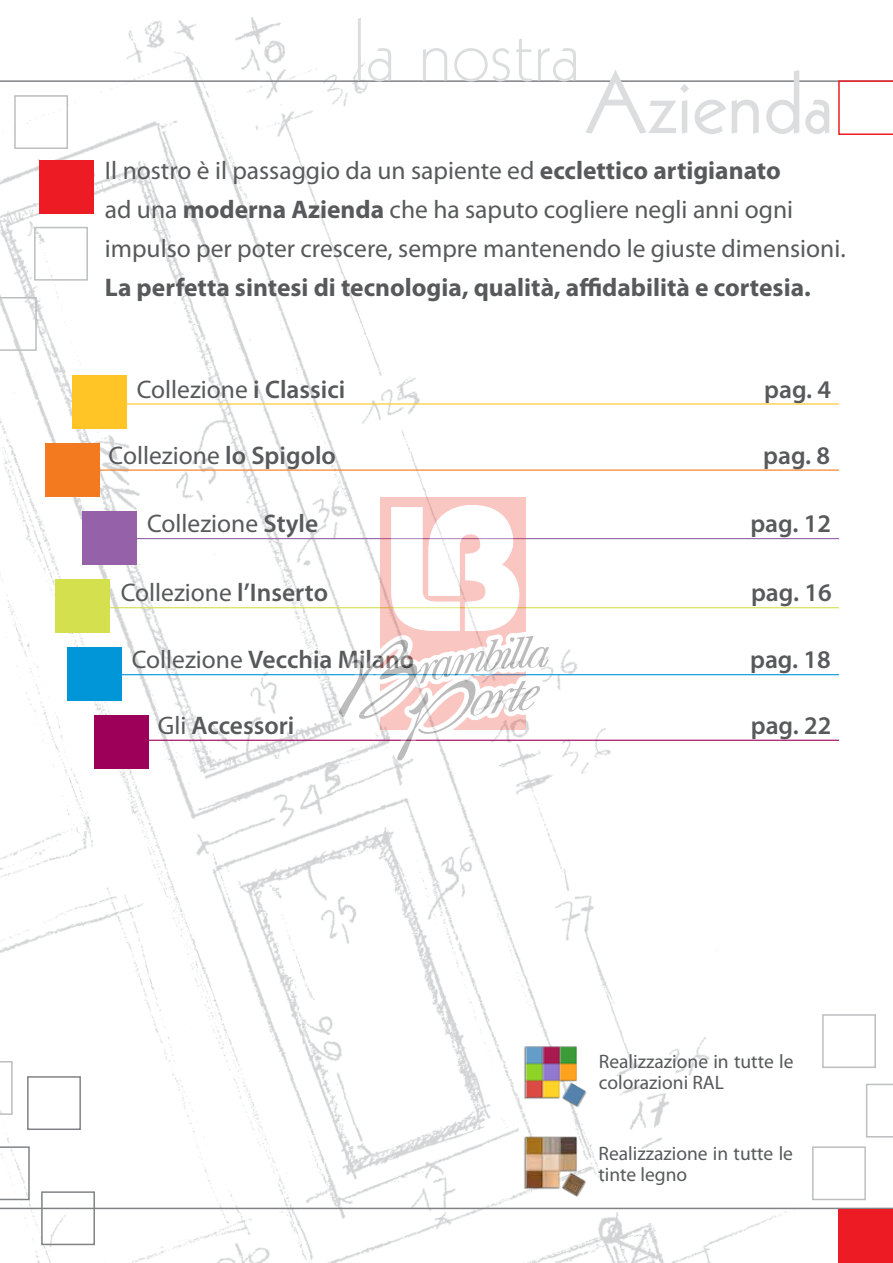
<style>
.page{position:relative;width:893px;height:1263px;background:#fff}
.page>*{position:absolute;margin:0;border:0;box-sizing:border-box;transform-origin:0 0}
.t1{font:300 86.1px "Kabel";color:#dcddde}
.t2{font:86.1px "Kabel";color:#dcddde}
.t3{font:25.5px/39px "Myriad Pro";color:#58595b}
.t4{font:600 25.5px "Myriad Pro";color:#58595b}
.t5{font:700 25.5px "Myriad Pro";color:#58595b}
.t6{font:19.5px/21px "Myriad Pro";color:#58595b}
.s1{font-weight:700}
.s2{font-weight:600}
.s3{font-weight:400}
</style>
<div class="page">
<img style="left:0;top:17px;width:893px;height:1246px">
<hr style="left:0;top:1208px;width:893px;height:1px;background:#808285">
<svg style="left:0;top:1061px;width:13px;height:54px"></svg>
<hr style="left:0;top:80px;width:893px;height:2px;background:#808285">
<div style="left:838px;top:1209px;width:55px;height:54px;background:#ed1c24"></div>
<svg style="left:838px;top:80px;width:55px;height:55px"></svg>
<div style="left:41px;top:1191px;width:54px;height:54px;border:2px solid #808285"></div>
<div style="left:27px;top:1076px;width:54px;height:54px;border:2px solid #808285"></div>
<div style="left:812px;top:1146px;width:54px;height:54px;border:2px solid #bcbec0"></div>
<svg style="left:866px;top:1084px;width:27px;height:53px"></svg>
<div style="left:822px;top:1014px;width:54px;height:54px;border:2px solid #bcbec0"></div>
<svg style="left:0;top:1146px;width:30px;height:54px"></svg>
<div style="left:40px;top:161px;width:54px;height:53px;background:#ed1c24"></div>
<div style="left:34px;top:227px;width:54px;height:54px;border:2px solid #bcbec0"></div>
<svg style="left:0;top:297px;width:37px;height:54px"></svg>
<div style="left:14px;top:95px;width:54px;height:54px;border:2px solid #bcbec0"></div>
<div style="left:73px;top:375px;width:54px;height:54px;background:#ffc426"></div>
<div style="left:46px;top:443px;width:54px;height:54px;background:#f47a20"></div>
<div style="left:83px;top:511px;width:54px;height:54px;background:#9562a9"></div>
<div style="left:56px;top:579px;width:54px;height:54px;background:#d5e04e"></div>
<div style="left:67px;top:647px;width:54px;height:54px;background:#0096d7"></div>
<div style="left:94px;top:715px;width:54px;height:54px;background:#9d0059"></div>
<hr style="left:121px;top:403px;width:718px;height:1px;background:#ffc426">
<hr style="left:93px;top:469px;width:746px;height:2px;background:#f47a20">
<hr style="left:131px;top:538px;width:708px;height:1px;background:#9562a9">
<hr style="left:105px;top:607px;width:734px;height:1px;background:#d5e04e">
<hr style="left:116px;top:674px;width:723px;height:1px;background:#0096d7">
<hr style="left:142px;top:740px;width:697px;height:1px;background:#9d0059">
<img style="left:505px;top:1020px;width:106px;height:89px">
<img style="left:505px;top:1109px;width:106px;height:105px">
<svg style="left:334px;top:497px;width:220px;height:269px"></svg>
<svg style="left:339px;top:505px;width:210px;height:255px"></svg>
<h1 class="t1" style="left:353px;top:3px;width:229px">la nostra</h1>
<h1 class="t2" style="left:585px;top:53px;width:250px">Azienda</h1>
<p class="t3" style="left:105px;top:151px;width:742px">Il nostro è il passaggio da un sapiente ed <span class="s1">ecclettico artigianato<br></span>ad una <span class="s1">moderna Azienda</span> che ha saputo cogliere negli anni ogni impulso per poter crescere, sempre mantenendo le giuste dimensioni.</p>
<p class="t5" style="left:105px;top:273px;width:707px">La perfetta sintesi di tecnologia, qualità, affidabilità e cortesia.</p>
<p class="t3" style="left:137px;top:370px;width:210px">Collezione <span class="s2">i Classici</span></p>
<p class="t4" style="left:764px;top:375px;width:69px">pag. 4</p>
<p class="t3" style="left:109px;top:436px;width:229px">Collezione <span class="s2">lo Spigolo</span></p>
<p class="t4" style="left:763px;top:441px;width:69px">pag. 8</p>
<p class="t3" style="left:147px;top:505px;width:173px">Collezione <span class="s2">Style</span></p>
<p class="t4" style="left:750px;top:509px;width:82px">pag. 12</p>
<p class="t3" style="left:121px;top:574px;width:209px">Collezione <span class="s2">l’Inserto</span></p>
<p class="t4" style="left:751px;top:578px;width:82px">pag. 16</p>
<p class="t4" style="left:132px;top:645px;width:284px"><span class="s3">Collezione</span> Vecchia Milano</p>
<p class="t4" style="left:750px;top:645px;width:82px">pag. 18</p>
<p class="t4" style="left:158px;top:711px;width:138px"><span class="s3">Gli</span> Accessori</p>
<p class="t4" style="left:751px;top:711px;width:82px">pag. 22</p>
<p class="t6" style="left:599px;top:1051px;width:196px">Realizzazione in tutte le colorazioni RAL</p>
<p class="t6" style="left:598px;top:1143px;width:196px">Realizzazione in tutte le tinte legno</p>
</div>
